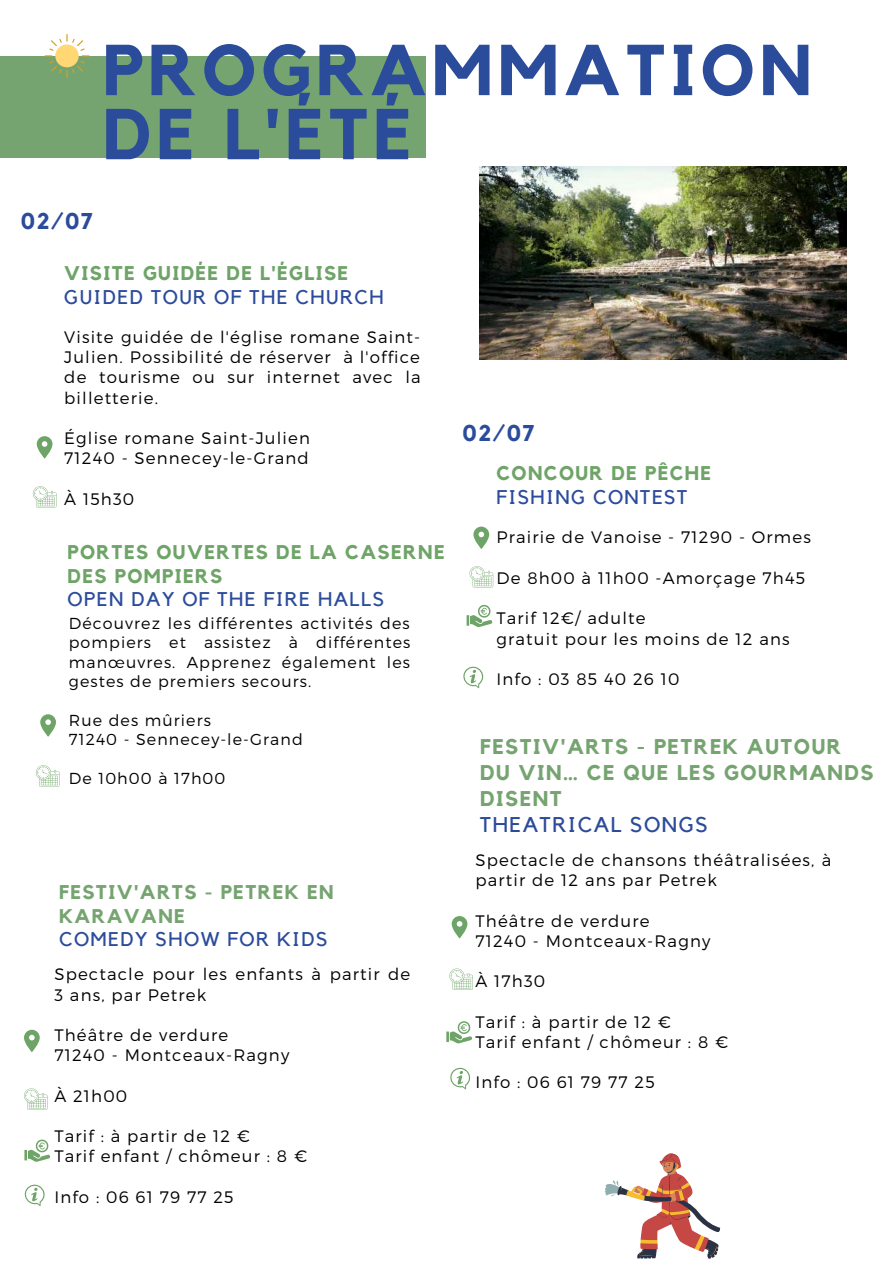
<style>
.page{position:relative;width:893px;height:1264px;background:#fff}
.page>*{position:absolute;margin:0;border:0;box-sizing:border-box;transform-origin:0 0}
.t1{font:700 71.1px/64.1px "Kollektif";letter-spacing:.07em;color:#2b4b9b}
.t2{font:700 22.8px "Kollektif";letter-spacing:.07em;color:#2b4b9b}
.t3{font:700 21.3px/25.8px "Kollektif";letter-spacing:.07em;color:#76a470}
.t4{font:21.3px "Kollektif";letter-spacing:.07em;color:#2b4b9b}
.t5{font:19.8px "Kollektif";letter-spacing:.07em;color:#2b4b9b}
.t6{font:700 19.8px/23.5px "Kollektif";letter-spacing:.07em;color:#6ea467}
.t7{font:700 19.8px/23.5px "Kollektif";letter-spacing:.07em;color:#76a470}
.t8{font:300 16.65px/20.2px "Montserrat";letter-spacing:.07em;color:#000}
.t9{font:300 15.9px/19.4px "Montserrat";letter-spacing:.07em;color:#000;text-align:justify}
</style>
<div class="page">
<div style="left:0;top:56px;width:425px;height:101px;background:#76a470"></div>
<svg style="left:45px;top:34px;width:44px;height:44px"></svg>
<svg style="left:40px;top:714px;width:16px;height:22px"></svg>
<svg style="left:36px;top:765px;width:24px;height:21px"></svg>
<img style="left:479px;top:166px;width:367px;height:194px">
<svg style="left:24px;top:1029px;width:16px;height:23px"></svg>
<svg style="left:24px;top:1088px;width:24px;height:21px"></svg>
<svg style="left:24px;top:1139px;width:26px;height:22px"></svg>
<svg style="left:24px;top:1184px;width:21px;height:22px"></svg>
<svg style="left:473px;top:526px;width:16px;height:23px"></svg>
<svg style="left:469px;top:566px;width:24px;height:21px"></svg>
<svg style="left:466px;top:605px;width:26px;height:22px"></svg>
<svg style="left:463px;top:666px;width:21px;height:22px"></svg>
<svg style="left:37px;top:436px;width:15px;height:22px"></svg>
<svg style="left:451px;top:916px;width:16px;height:22px"></svg>
<svg style="left:449px;top:968px;width:24px;height:21px"></svg>
<svg style="left:446px;top:1021px;width:26px;height:22px"></svg>
<svg style="left:450px;top:1067px;width:21px;height:22px"></svg>
<svg style="left:605px;top:1153px;width:115px;height:105px"></svg>
<svg style="left:33px;top:486px;width:23px;height:21px"></svg>
<h1 class="t1" style="left:103px;top:41px;width:710px">PROGRAMMATION<br>DE L'ÉTÉ</h1>
<h2 class="t2" style="left:21px;top:210px;width:74px">02/07</h2>
<p class="t6" style="left:64px;top:262px;width:285px">VISITE GUIDÉE DE L'ÉGLISE</p>
<p class="t5" style="left:64px;top:287px;width:321px">GUIDED TOUR OF THE CHURCH</p>
<p class="t8" style="left:64px;top:326px;width:358px;text-align:justify">Visite guidée de l'église romane Saint-Julien. Possibilité de réserver à l'office de tourisme ou sur internet avec la billetterie.</p>
<p class="t8" style="left:64px;top:427px;width:247px">Église romane Saint-Julien<br>71240 - Sennecey-le-Grand</p>
<p class="t8" style="left:64px;top:488px;width:71px">À 15h30</p>
<p class="t6" style="left:67px;top:541px;width:378px">PORTES OUVERTES DE LA CASERNE<br>DES POMPIERS</p>
<p class="t5" style="left:67px;top:590px;width:318px">OPEN DAY OF THE FIRE HALLS</p>
<p class="t9" style="left:69px;top:613px;width:343px">Découvrez les différentes activités des pompiers et assistez à différentes manœuvres. Apprenez également les gestes de premiers secours.</p>
<p class="t9" style="left:69px;top:709px;width:235px">Rue des mûriers<br>71240 - Sennecey-le-Grand</p>
<p class="t9" style="left:69px;top:767px;width:158px">De 10h00 à 17h00</p>
<p class="t7" style="left:59px;top:881px;width:276px">FESTIV'ARTS - PETREK EN<br>KARAVANE</p>
<p class="t5" style="left:59px;top:930px;width:270px">COMEDY SHOW FOR KIDS</p>
<p class="t8" style="left:54px;top:963px;width:357px">Spectacle pour les enfants à partir de<br>3 ans, par Petrek</p>
<p class="t8" style="left:54px;top:1024px;width:236px">Théâtre de verdure<br>71240 - Montceaux-Ragny</p>
<p class="t8" style="left:54px;top:1084px;width:74px">À 21h00</p>
<p class="t8" style="left:54px;top:1125px;width:254px">Tarif : à partir de 12 €<br>Tarif enfant / chômeur : 8 €</p>
<p class="t8" style="left:54px;top:1185px;width:181px">Info : 06 61 79 77 25</p>
<h2 class="t2" style="left:462px;top:422px;width:74px">02/07</h2>
<p class="t6" style="left:496px;top:462px;width:216px">CONCOUR DE PÊCHE</p>
<p class="t5" style="left:496px;top:488px;width:192px">FISHING CONTEST</p>
<p class="t8" style="left:496px;top:526px;width:316px">Prairie de Vanoise - 71290 - Ormes</p>
<p class="t8" style="left:496px;top:567px;width:310px">De 8h00 à 11h00 -Amorçage 7h45</p>
<p class="t8" style="left:496px;top:607px;width:294px">Tarif 12€/ adulte<br>gratuit pour les moins de 12 ans</p>
<p class="t8" style="left:496px;top:668px;width:184px">Info : 03 85 40 26 10</p>
<p class="t3" style="left:480px;top:734px;width:395px">FESTIV'ARTS - PETREK AUTOUR<br>DU VIN… CE QUE LES GOURMANDS<br>DISENT</p>
<p class="t4" style="left:480px;top:814px;width:229px">THEATRICAL SONGS</p>
<p class="t8" style="left:475px;top:848px;width:357px">Spectacle de chansons théâtralisées, à partir de 12 ans par Petrek</p>
<p class="t8" style="left:475px;top:909px;width:236px">Théâtre de verdure<br>71240 - Montceaux-Ragny</p>
<p class="t8" style="left:475px;top:970px;width:71px">À 17h30</p>
<p class="t8" style="left:475px;top:1010px;width:254px">Tarif : à partir de 12 €<br>Tarif enfant / chômeur : 8 €</p>
<p class="t8" style="left:475px;top:1071px;width:181px">Info : 06 61 79 77 25</p>
</div>
